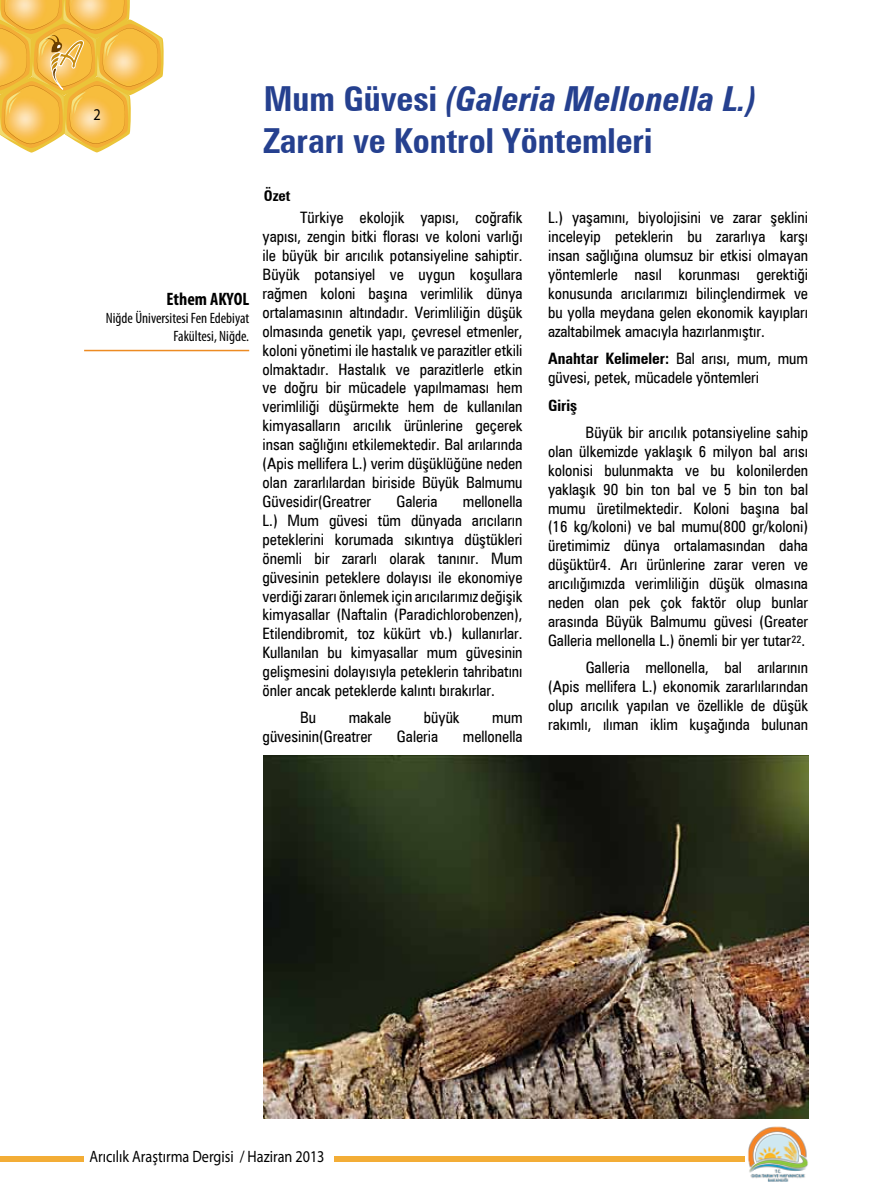
<style>
.page{position:relative;width:872px;height:1204px;background:#fff}
.page>*{position:absolute;margin:0;border:0;box-sizing:border-box;transform-origin:0 0}
.t1{font:700 condensed 34.5px/41.4px "Zurich BT";color:#25408f}
.t2{font:700 condensed 18px "Myriad Pro";color:#000}
.t3{font:16.5px "Myriad Pro";color:#000;scale:.86 1}
.t4{font:condensed 15.75px/18.9px "Zurich BT";color:#000;text-align:justify}
.t5{font:700 condensed 15.75px "Zurich BT";color:#000}
.t6{font:condensed 15px/18px "Myriad Pro";color:#000;text-align:right}
.t7{font:700 condensed 15px "Zurich BT";color:#000}
.s1{font-style:italic}
.s2{font-weight:700}
</style>
<div class="page">
<div style="left:334px;top:1156px;width:410px;height:5px;background:#f3ad36"></div>
<div style="left:0;top:1156px;width:83px;height:5px;background:#f3ad36"></div>
<svg style="left:0;top:0;width:164px;height:153px"></svg>
<img style="left:744px;top:1126px;width:64px;height:55px">
<hr style="left:84px;top:350px;width:165px;height:1px;background:#ed8b22">
<img style="left:264px;top:755px;width:544px;height:363px">
<p class="t3" style="left:93px;top:105px;width:10px">2</p>
<p class="t2" style="left:166px;top:287px;width:84px">Ethem AKYOL</p>
<p class="t6" style="left:106px;top:309px;width:145px">Niğde Üniversitesi Fen Edebiyat<br>Fakültesi, Niğde.</p>
<h1 class="t1" style="left:264px;top:78px;width:495px">Mum Güvesi <span class="s1">(Galeria Mellonella L.)<br></span>Zararı ve Kontrol Yöntemleri</h1>
<p class="t7" style="left:264px;top:187px;width:28px">Özet</p>
<p class="t4" style="left:262px;top:208px;width:262px;text-indent:38px">Türkiye ekolojik yapısı, coğrafik yapısı, zengin bitki florası ve koloni varlığı ile büyük bir arıcılık potansiyeline sahiptir.<br>Büyük potansiyel ve uygun koşullara rağmen koloni başına verimlilik dünya ortalamasının altındadır. Verimliliğin düşük olmasında genetik yapı, çevresel etmenler, koloni yönetimi ile hastalık ve parazitler etkili olmaktadır. Hastalık ve parazitlerle etkin ve doğru bir mücadele yapılmaması hem verimliliği düşürmekte hem de kullanılan kimyasalların arıcılık ürünlerine geçerek insan sağlığını etkilemektedir. Bal arılarında (Apis mellifera L.) verim düşüklüğüne neden olan zararlılardan biriside Büyük Balmumu Güvesidir(Greatrer</p>
<p class="t4" style="left:396px;top:491px;width:43px">Galeria</p>
<p class="t4" style="left:262px;top:491px;width:261px;text-indent:200px">mellonella L.) Mum güvesi tüm dünyada arıcıların peteklerini korumada sıkıntıya düştükleri önemli bir zararlı olarak tanınır. Mum güvesinin peteklere dolayısı ile ekonomiye verdiğizararı önlemek için arıcılarımız değişik kimyasallar (Naftalin (Paradichlorobenzen), Etilendibromit, toz kükürt vb.) kullanırlar.<br>Kullanılan bu kimyasallar mum güvesinin gelişmesini dolayısıyla peteklerin tahribatını önler ancak peteklerde kalıntı bırakırlar.</p>
<p class="t4" style="left:300px;top:708px;width:18px">Bu</p>
<p class="t4" style="left:349px;top:708px;width:44px">makale</p>
<p class="t4" style="left:424px;top:708px;width:37px">büyük</p>
<p class="t4" style="left:492px;top:708px;width:32px">mum</p>
<p class="t4" style="left:262px;top:727px;width:111px">güvesinin(Greatrer</p>
<p class="t4" style="left:397px;top:727px;width:43px">Galeria</p>
<p class="t4" style="left:463px;top:727px;width:61px">mellonella</p>
<p class="t4" style="left:548px;top:208px;width:261px">L.) yaşamını, biyolojisini ve zarar şeklini inceleyip peteklerin bu zararlıya karşı insan sağlığına olumsuz bir etkisi olmayan yöntemlerle nasıl korunması gerektiği konusunda arıcılarımızı bilinçlendirmek ve bu yolla meydana gelen ekonomik kayıpları azaltabilmek amacıyla hazırlanmıştır.</p>
<p class="t4" style="left:548px;top:349px;width:261px"><span class="s2">Anahtar Kelimeler:</span> Bal arısı, mum, mum güvesi, petek, mücadele yöntemleri</p>
<p class="t5" style="left:548px;top:395px;width:31px">Giriş</p>
<p class="t4" style="left:548px;top:423px;width:261px;text-indent:38px">Büyük bir arıcılık potansiyeline sahip olan ülkemizde yaklaşık 6 milyon bal arısı kolonisi bulunmakta ve bu kolonilerden yaklaşık 90 bin ton bal ve 5 bin ton bal mumu üretilmektedir. Koloni başına bal (16 kg/koloni) ve bal mumu(800 gr/koloni) üretimimiz dünya ortalamasından daha düşüktür4. Arı ürünlerine zarar veren ve arıcılığımızda verimliliğin düşük olmasına neden olan pek çok faktör olup bunlar arasında Büyük Balmumu güvesi (Greater Galleria mellonella L.) önemli bir yer tutar<sup>22</sup>.</p>
<p class="t4" style="left:548px;top:658px;width:261px;text-indent:38px">Galleria mellonella, bal arılarının (Apis mellifera L.) ekonomik zararlılarından olup arıcılık yapılan ve özellikle de düşük rakımlı, ılıman iklim kuşağında bulunan</p>
<p class="t3" style="left:90px;top:1146px;width:275px">Arıcılık Araştırma Dergisi / Haziran 2013</p>
</div>
